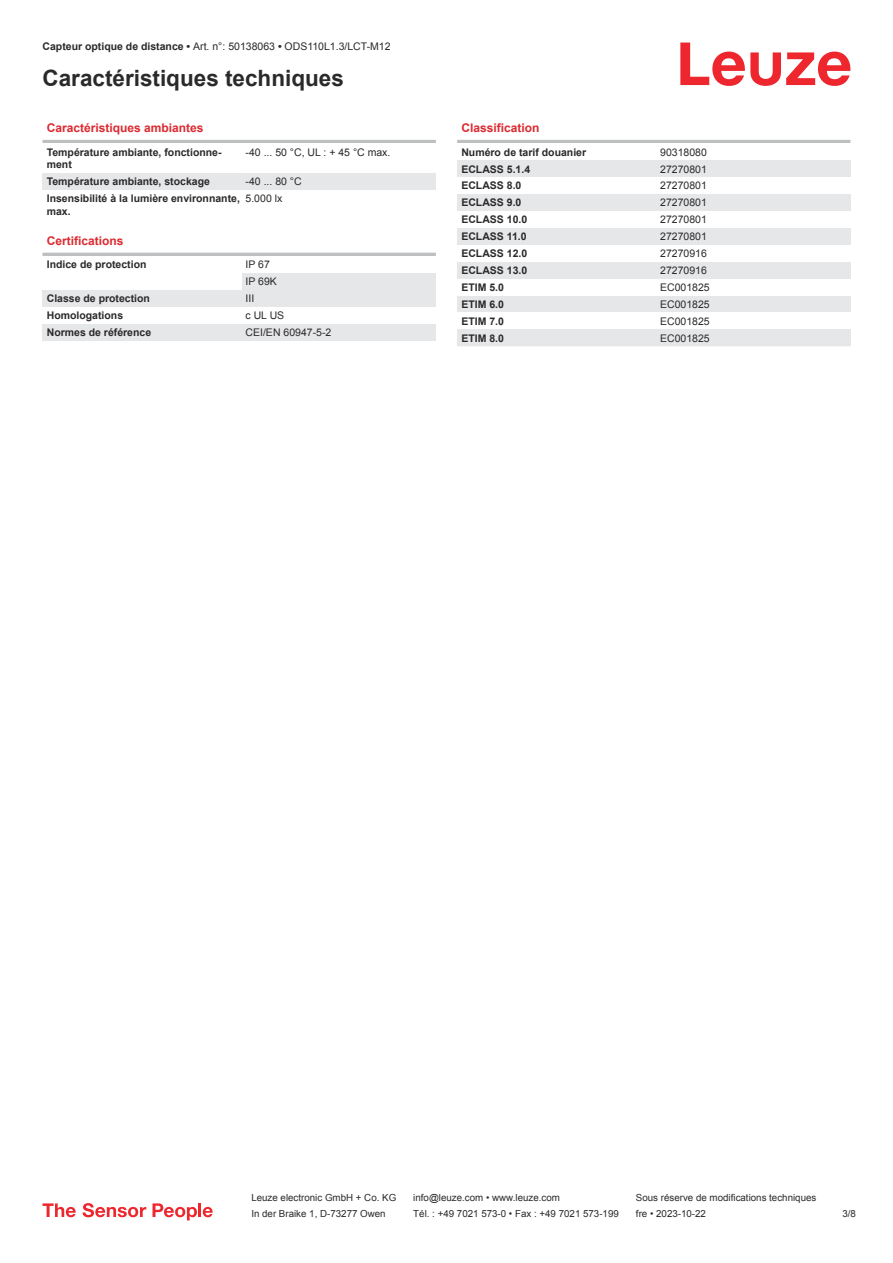
<style>
.page{position:relative;width:893px;height:1263px;background:#fff}
.page>*{position:absolute;margin:0;border:0;box-sizing:border-box;transform-origin:0 0}
.t1{font:700 22.5px "Arial";color:#2b292a}
.t2{font:700 12px "Arial";color:#db2a30}
.t3{font:700 10.5px/12.6px "Arial";color:#2b292a}
.t4{font:10.5px/17px "Arial";color:#2b292a}
.t5{font:9.75px "Arial";color:#2b292a}
.s1{font-weight:700}
</style>
<div class="page">
<svg style="left:680px;top:43px;width:170px;height:43px"></svg>
<hr style="left:43px;top:140px;width:393px;height:3px;background:#bdbfc1">
<div style="left:43px;top:173px;width:199px;height:17px;background:#e6e7e9"></div>
<div style="left:242px;top:173px;width:194px;height:17px;background:#e6e7e9"></div>
<hr style="left:43px;top:253px;width:393px;height:3px;background:#bdbfc1">
<div style="left:242px;top:273px;width:194px;height:17px;background:#e6e7e9"></div>
<div style="left:43px;top:290px;width:199px;height:17px;background:#e6e7e9"></div>
<div style="left:242px;top:290px;width:194px;height:17px;background:#e6e7e9"></div>
<div style="left:43px;top:324px;width:199px;height:17px;background:#e6e7e9"></div>
<div style="left:242px;top:324px;width:194px;height:17px;background:#e6e7e9"></div>
<hr style="left:457px;top:140px;width:393px;height:3px;background:#bdbfc1">
<div style="left:457px;top:160px;width:200px;height:17px;background:#e6e7e9"></div>
<div style="left:657px;top:160px;width:193px;height:17px;background:#e6e7e9"></div>
<div style="left:457px;top:194px;width:200px;height:17px;background:#e6e7e9"></div>
<div style="left:657px;top:194px;width:193px;height:17px;background:#e6e7e9"></div>
<div style="left:457px;top:228px;width:200px;height:17px;background:#e6e7e9"></div>
<div style="left:657px;top:228px;width:193px;height:17px;background:#e6e7e9"></div>
<div style="left:457px;top:262px;width:200px;height:17px;background:#e6e7e9"></div>
<div style="left:657px;top:262px;width:193px;height:17px;background:#e6e7e9"></div>
<div style="left:457px;top:296px;width:200px;height:16px;background:#e6e7e9"></div>
<div style="left:657px;top:296px;width:193px;height:16px;background:#e6e7e9"></div>
<div style="left:457px;top:329px;width:200px;height:17px;background:#e6e7e9"></div>
<div style="left:657px;top:329px;width:193px;height:17px;background:#e6e7e9"></div>
<svg style="left:43px;top:1203px;width:33px;height:14px"></svg>
<svg style="left:83px;top:1203px;width:63px;height:14px"></svg>
<svg style="left:153px;top:1203px;width:44px;height:17px"></svg>
<hr style="left:198px;top:1203px;width:3px;height:14px;background:#ed272d">
<svg style="left:203px;top:1207px;width:10px;height:10px"></svg>
<p class="t4" style="left:43px;top:39px;width:350px"><span class="s1">Capteur optique de distance •</span> Art. n°: 50138063 <span class="s1">•</span> ODS110L1.3/LCT-M12</p>
<h1 class="t1" style="left:43px;top:70px;width:303px">Caractéristiques techniques</h1>
<p class="t2" style="left:47px;top:123px;width:158px">Caractéristiques ambiantes</p>
<p class="t3" style="left:47px;top:147px;width:176px">Température ambiante, fonctionne&shy;ment</p>
<p class="t4" style="left:246px;top:144px;width:146px">-40 ... 50 °C, UL : + 45 °C max.</p>
<p class="t3" style="left:47px;top:176px;width:165px">Température ambiante, stockage</p>
<p class="t4" style="left:246px;top:174px;width:58px">-40 ... 80 °C</p>
<p class="t3" style="left:47px;top:193px;width:195px">Insensibilité à la lumière environnante, max.</p>
<p class="t4" style="left:246px;top:191px;width:38px">5.000 lx</p>
<p class="t2" style="left:47px;top:236px;width:78px">Certifications</p>
<p class="t3" style="left:47px;top:259px;width:101px">Indice de protection</p>
<p class="t4" style="left:246px;top:257px;width:33px">IP 67<br>IP 69K</p>
<p class="t3" style="left:47px;top:293px;width:105px">Classe de protection</p>
<p class="t4" style="left:246px;top:291px;width:10px">III</p>
<p class="t3" style="left:47px;top:310px;width:78px">Homologations</p>
<p class="t4" style="left:246px;top:308px;width:40px">c UL US</p>
<p class="t3" style="left:47px;top:327px;width:106px">Normes de référence</p>
<p class="t4" style="left:246px;top:325px;width:87px">CEI/EN 60947-5-2</p>
<p class="t2" style="left:461px;top:123px;width:80px">Classification</p>
<p class="t3" style="left:461px;top:147px;width:126px">Numéro de tarif douanier</p>
<p class="t4" style="left:660px;top:144px;width:48px">90318080</p>
<p class="t3" style="left:461px;top:164px;width:70px">ECLASS 5.1.4</p>
<p class="t4" style="left:660px;top:161px;width:48px">27270801</p>
<p class="t3" style="left:461px;top:180px;width:62px">ECLASS 8.0</p>
<p class="t4" style="left:660px;top:178px;width:48px">27270801</p>
<p class="t3" style="left:461px;top:197px;width:62px">ECLASS 9.0</p>
<p class="t4" style="left:660px;top:195px;width:48px">27270801</p>
<p class="t3" style="left:461px;top:214px;width:67px">ECLASS 10.0</p>
<p class="t4" style="left:660px;top:212px;width:48px">27270801</p>
<p class="t3" style="left:461px;top:231px;width:67px">ECLASS 11.0</p>
<p class="t4" style="left:660px;top:229px;width:48px">27270801</p>
<p class="t3" style="left:461px;top:248px;width:67px">ECLASS 12.0</p>
<p class="t4" style="left:660px;top:246px;width:48px">27270916</p>
<p class="t3" style="left:461px;top:265px;width:67px">ECLASS 13.0</p>
<p class="t4" style="left:660px;top:263px;width:48px">27270916</p>
<p class="t3" style="left:461px;top:282px;width:44px">ETIM 5.0</p>
<p class="t4" style="left:660px;top:280px;width:51px">EC001825</p>
<p class="t3" style="left:461px;top:299px;width:44px">ETIM 6.0</p>
<p class="t4" style="left:660px;top:297px;width:51px">EC001825</p>
<p class="t3" style="left:461px;top:316px;width:44px">ETIM 7.0</p>
<p class="t4" style="left:660px;top:313px;width:51px">EC001825</p>
<p class="t3" style="left:461px;top:333px;width:44px">ETIM 8.0</p>
<p class="t4" style="left:660px;top:330px;width:51px">EC001825</p>
<p class="t5" style="left:251px;top:1194px;width:146px">Leuze electronic GmbH + Co. KG</p>
<p class="t5" style="left:413px;top:1194px;width:148px">info@leuze.com • www.leuze.com</p>
<p class="t5" style="left:636px;top:1194px;width:182px">Sous réserve de modifications techniques</p>
<p class="t5" style="left:251px;top:1210px;width:136px">In der Braike 1, D-73277 Owen</p>
<p class="t5" style="left:413px;top:1210px;width:207px">Tél. : +49 7021 573-0 • Fax : +49 7021 573-199</p>
<p class="t5" style="left:636px;top:1210px;width:72px">fre • 2023-10-22</p>
<p class="t5" style="left:842px;top:1210px;width:15px">3 /8</p>
</div>
